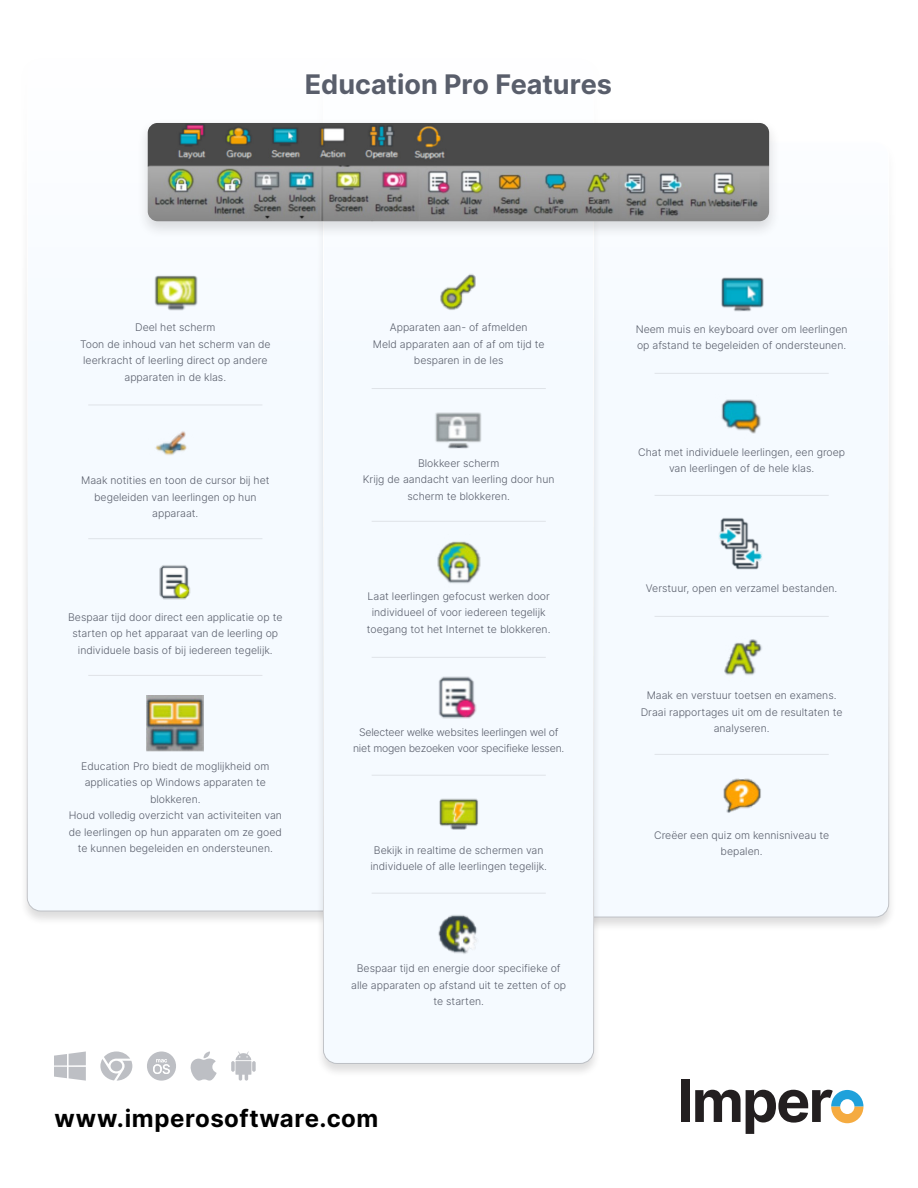
<style>
.page{position:relative;width:918px;height:1188px;background:#fff}
.page>*{position:absolute;margin:0;border:0;box-sizing:border-box;transform-origin:0 0}
.t1{font:700 27px "Inter";color:#595e6b}
.t2{font:700 24px "Inter";letter-spacing:.025em;color:#000}
.t3{font:300 10.5px/16.5px "Inter";color:#595e6b;text-align:center}
.t4{font:300 10.5px/16.5px "Inter";letter-spacing:-.02em;color:#595e6b;text-align:center}
</style>
<div class="page">
<div style="left:19px;top:57px;width:339px;height:869px;background:#231f20;opacity:.15"></div>
<div style="left:27px;top:59px;width:323px;height:852px;background:#f5faff;border-radius:14px"></div>
<div style="left:558px;top:141px;width:338px;height:791px;background:#231f20;opacity:.15"></div>
<div style="left:566px;top:142px;width:323px;height:775px;background:#f5faff;border-radius:14px"></div>
<div style="left:315px;top:58px;width:287px;height:1020px;background:#231f20;opacity:.15"></div>
<div style="left:323px;top:59px;width:271px;height:1004px;background:#f5faff;border-radius:14px"></div>
<div style="left:0;top:1px;width:918px;height:369px;background:#fff"></div>
<div style="left:681px;top:1080px;width:9px;height:42px;background:#231f20"></div>
<svg style="left:695px;top:1090px;width:168px;height:44px"></svg>
<div style="left:137px;top:118px;width:643px;height:121px;background:#231f20;opacity:.15"></div>
<img style="left:148px;top:123px;width:621px;height:98px">
<svg style="left:231px;top:1051px;width:25px;height:30px"></svg>
<svg style="left:190px;top:1052px;width:27px;height:29px"></svg>
<svg style="left:100px;top:1052px;width:32px;height:29px"></svg>
<svg style="left:54px;top:1052px;width:32px;height:29px"></svg>
<svg style="left:147px;top:1051px;width:29px;height:30px"></svg>
<img style="left:155px;top:431px;width:32px;height:24px">
<img style="left:437px;top:541px;width:44px;height:43px">
<img style="left:438px;top:915px;width:39px;height:39px">
<img style="left:721px;top:277px;width:43px;height:35px">
<img style="left:719px;top:518px;width:43px;height:52px">
<img style="left:724px;top:639px;width:38px;height:36px">
<img style="left:723px;top:778px;width:38px;height:35px">
<img style="left:721px;top:399px;width:40px;height:35px">
<img style="left:146px;top:695px;width:58px;height:57px">
<img style="left:435px;top:412px;width:46px;height:37px">
<img style="left:439px;top:798px;width:39px;height:32px">
<img style="left:154px;top:275px;width:44px;height:36px">
<img style="left:159px;top:565px;width:32px;height:35px">
<img style="left:440px;top:273px;width:36px;height:38px">
<img style="left:438px;top:676px;width:39px;height:43px">
<hr style="left:372px;top:388px;width:174px;height:1px;background:#bdbfc4">
<hr style="left:655px;top:373px;width:174px;height:1px;background:#bdbfc4">
<hr style="left:655px;top:495px;width:174px;height:1px;background:#bdbfc4">
<hr style="left:655px;top:754px;width:174px;height:1px;background:#bdbfc4">
<hr style="left:655px;top:616px;width:174px;height:1px;background:#bdbfc4">
<hr style="left:372px;top:521px;width:174px;height:1px;background:#bdbfc4">
<hr style="left:372px;top:657px;width:174px;height:1px;background:#bdbfc4">
<hr style="left:372px;top:775px;width:174px;height:1px;background:#bdbfc4">
<hr style="left:372px;top:893px;width:174px;height:1px;background:#bdbfc4">
<hr style="left:88px;top:405px;width:174px;height:1px;background:#bdbfc4">
<hr style="left:88px;top:538px;width:174px;height:1px;background:#bdbfc4">
<hr style="left:88px;top:675px;width:174px;height:1px;background:#bdbfc4">
<p class="t1" style="left:305px;top:65px;width:309px">Education Pro Features</p>
<p class="t3" style="left:135px;top:319px;width:82px">Deel het scherm</p>
<p class="t3" style="left:80px;top:336px;width:192px">Toon de inhoud van het scherm van de leerkracht of leerling direct op andere apparaten in de klas.</p>
<p class="t3" style="left:81px;top:472px;width:190px">Maak notities en toon de cursor bij het begeleiden van leerlingen op hun</p>
<p class="t3" style="left:152px;top:505px;width:48px">apparaat.</p>
<p class="t3" style="left:68px;top:609px;width:216px">Bespaar tijd door direct een applicatie op te starten op het apparaat van de leerling op individuele basis of bij iedereen tegelijk.</p>
<p class="t3" style="left:81px;top:757px;width:190px">Education Pro biedt de moglijkheid om applicaties op Windows apparaten te blokkeren.</p>
<p class="t3" style="left:69px;top:807px;width:215px">Houd volledig overzicht van activiteiten van de leerlingen op hun apparaten om ze goed te kunnen begeleiden en ondersteunen.</p>
<p class="t3" style="left:390px;top:319px;width:139px">Apparaten aan- of afmelden</p>
<p class="t3" style="left:373px;top:336px;width:173px">Meld apparaten aan of af om tijd te besparen in de les</p>
<p class="t3" style="left:418px;top:455px;width:83px">Blokkeer scherm</p>
<p class="t3" style="left:363px;top:471px;width:193px">Krijg de aandacht van leerling door hun scherm te blokkeren.</p>
<p class="t3" style="left:367px;top:588px;width:185px">Laat leerlingen gefocust werken door individueel of voor iedereen tegelijk toegang tot het Internet te blokkeren.</p>
<p class="t4" style="left:353px;top:724px;width:213px">Selecteer welke websites leerlingen wel of niet mogen bezoeken voor specifieke lessen.</p>
<p class="t3" style="left:370px;top:842px;width:178px">Bekijk in realtime de schermen van individuele of alle leerlingen tegelijk.</p>
<p class="t3" style="left:351px;top:960px;width:217px">Bespaar tijd en energie door specifieke of alle apparaten op afstand uit te zetten of op te starten.</p>
<p class="t2" style="left:55px;top:1101px;width:325px">www.imperosoftware.com</p>
<p class="t3" style="left:636px;top:321px;width:213px;text-align:left">Neem muis en keyboard over om leerlingen op afstand te begeleiden of ondersteunen.</p>
<p class="t3" style="left:638px;top:443px;width:209px">Chat met individuele leerlingen, een groep van leerlingen of de hele klas.</p>
<p class="t3" style="left:646px;top:580px;width:193px">Verstuur, open en verzamel bestanden.</p>
<p class="t3" style="left:641px;top:687px;width:203px">Maak en verstuur toetsen en examens.<br>Draai rapportages uit om de resultaten te analyseren.</p>
<p class="t3" style="left:654px;top:827px;width:177px">Creëer een quiz om kennisniveau te bepalen.</p>
</div>
